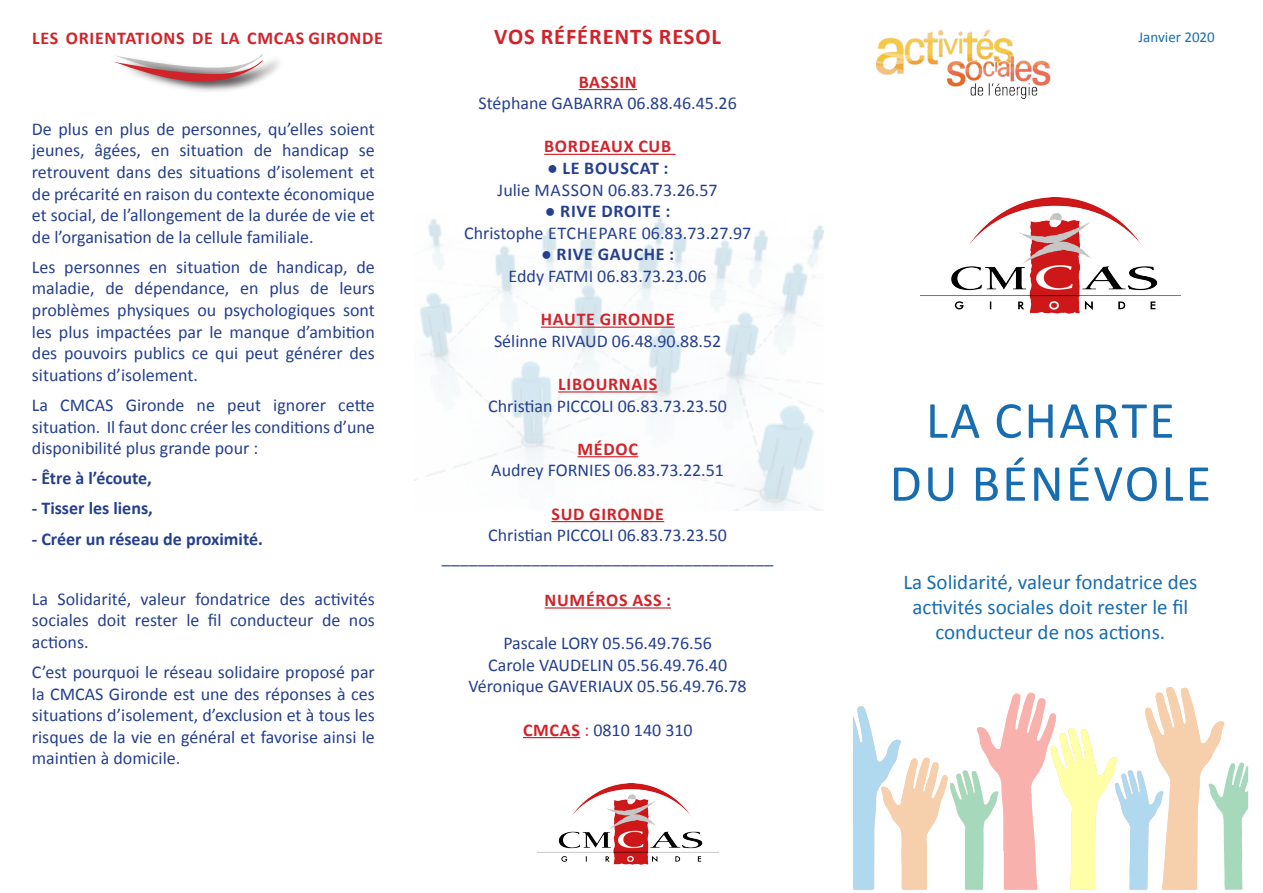
<style>
.page{position:relative;width:1263px;height:893px;background:#fff}
.page>*{position:absolute;margin:0;border:0;box-sizing:border-box;transform-origin:0 0}
.t1{font:52.5px "Calibri";letter-spacing:.04em;color:#186db0}
.t2{font:700 22.5px "Calibri";letter-spacing:.04em;color:#d1232a}
.t3{font:21px/25.2px "Calibri";color:#186db0;text-align:center}
.t4{font:18px/21.6px "Calibri";color:#253f8e;text-align:justify}
.t5{font:700 18px "Calibri";letter-spacing:.04em;color:#d1232a}
.t6{font:700 18px "Calibri";color:#253f8e}
.t7{font:700 18px "Calibri";letter-spacing:.04em;color:#253f8e}
.t8{font:15px "Calibri";color:#186db0}
.s1{font-weight:400}
.s2{font-weight:700;color:#d1232a}
.s3{color:#d1232a}
</style>
<div class="page">
<img style="left:414px;top:218px;width:409px;height:293px">
<img style="left:876px;top:31px;width:174px;height:68px">
<img style="left:920px;top:198px;width:260px;height:116px">
<svg style="left:853px;top:687px;width:395px;height:203px"></svg>
<hr style="left:579px;top:89px;width:58px;height:1px;background:#d1232a">
<hr style="left:544px;top:154px;width:132px;height:1px;background:#d1232a">
<hr style="left:541px;top:327px;width:134px;height:1px;background:#d1232a">
<hr style="left:558px;top:391px;width:99px;height:2px;background:#d1232a">
<hr style="left:577px;top:456px;width:61px;height:1px;background:#d1232a">
<hr style="left:551px;top:521px;width:113px;height:1px;background:#d1232a">
<hr style="left:545px;top:607px;width:126px;height:2px;background:#d1232a">
<hr style="left:523px;top:737px;width:57px;height:1px;background:#d1232a">
<img style="left:538px;top:784px;width:181px;height:81px">
<div style="left:117px;top:57px;width:164px;height:37px;background:#231f20;opacity:.75"></div>
<div style="left:121px;top:54px;width:164px;height:36px;background:#231f20;opacity:.75"></div>
<svg style="left:111px;top:54px;width:155px;height:31px"></svg>
<p class="t5" style="left:32px;top:26px;width:352px">LES ORIENTATIONS DE LA CMCAS GIRONDE</p>
<p class="t4" style="left:32px;top:117px;width:344px">De plus en plus de personnes, qu’elles soient jeunes, âgées, en situation de handicap se retrouvent dans des situations d’isolement et de précarité en raison du contexte économique et social, de l’allongement de la durée de vie et de l’organisation de la cellule familiale.</p>
<p class="t4" style="left:32px;top:256px;width:345px">Les personnes en situation de handicap, de maladie, de dépendance, en plus de leurs problèmes physiques ou psychologiques sont les plus impactées par le manque d’ambition des pouvoirs publics ce qui peut générer des situations d’isolement.</p>
<p class="t4" style="left:32px;top:394px;width:345px">La CMCAS Gironde ne peut ignorer cette situation. Il faut donc créer les conditions d’une disponibilité plus grande pour :</p>
<p class="t6" style="left:32px;top:466px;width:122px">- Être à l’écoute,</p>
<p class="t6" style="left:32px;top:496px;width:122px">- Tisser les liens,</p>
<p class="t6" style="left:32px;top:526px;width:232px">- Créer un réseau de proximité.</p>
<p class="t4" style="left:32px;top:587px;width:344px">La Solidarité, valeur fondatrice des activités sociales doit rester le fil conducteur de nos actions.</p>
<p class="t4" style="left:32px;top:661px;width:344px">C’est pourquoi le réseau solidaire proposé par la CMCAS Gironde est une des réponses à ces situations d’isolement, d’exclusion et à tous les risques de la vie en général et favorise ainsi le maintien à domicile.</p>
<p class="t2" style="left:494px;top:21px;width:228px">VOS RÉFÉRENTS RESOL</p>
<p class="t5" style="left:579px;top:69px;width:60px">BASSIN</p>
<p class="t4" style="left:478px;top:92px;width:260px">Stéphane GABARRA 06.88.46.45.26</p>
<p class="t5" style="left:544px;top:134px;width:129px">BORDEAUX CUB</p>
<p class="t7" style="left:547px;top:155px;width:123px"><span class="s1">●</span> LE BOUSCAT :</p>
<p class="t4" style="left:498px;top:178px;width:222px">Julie MASSON 06.83.73.26.57</p>
<p class="t7" style="left:545px;top:198px;width:127px">● RIVE DROITE :</p>
<p class="t4" style="left:464px;top:221px;width:289px">Christophe ETCHEPARE 06.83.73.27.97</p>
<p class="t7" style="left:541px;top:242px;width:134px">● RIVE GAUCHE :</p>
<p class="t4" style="left:509px;top:265px;width:200px">Eddy FATMI 06.83.73.23.06</p>
<p class="t5" style="left:541px;top:306px;width:135px">HAUTE GIRONDE</p>
<p class="t4" style="left:494px;top:329px;width:229px">Sélinne RIVAUD 06.48.90.88.52</p>
<p class="t5" style="left:558px;top:371px;width:100px">LIBOURNAIS</p>
<p class="t4" style="left:488px;top:394px;width:240px">Christian PICCOLI 06.83.73.23.50</p>
<p class="t5" style="left:577px;top:436px;width:62px">MÉDOC</p>
<p class="t4" style="left:491px;top:459px;width:234px">Audrey FORNIES 06.83.73.22.51</p>
<p class="t5" style="left:551px;top:501px;width:114px">SUD GIRONDE</p>
<p class="t4" style="left:488px;top:524px;width:240px">Christian PICCOLI 06.83.73.23.50</p>
<p class="t4" style="left:442px;top:545px;width:333px">_____________________________________</p>
<p class="t5" style="left:545px;top:587px;width:128px">NUMÉROS ASS :</p>
<p class="t4" style="left:503px;top:632px;width:210px">Pascale LORY 05.56.49.76.56</p>
<p class="t4" style="left:488px;top:653px;width:240px">Carole VAUDELIN 05.56.49.76.40</p>
<p class="t4" style="left:469px;top:675px;width:280px">Véronique GAVERIAUX 05.56.49.76.78</p>
<p class="t4" style="left:523px;top:718px;width:171px"><span class="s2">CMCAS</span> <span class="s3">:</span> 0810 140 310</p>
<p class="t8" style="left:1138px;top:27px;width:78px">Janvier 2020</p>
<p class="t1" style="left:926px;top:384px;width:250px">LA CHARTE</p>
<p class="t1" style="left:889px;top:447px;width:323px">DU BÉNÉVOLE</p>
<p class="t3" style="left:903px;top:568px;width:296px">La Solidarité, valeur fondatrice des activités sociales doit rester le fil conducteur de nos actions.</p>
</div>
